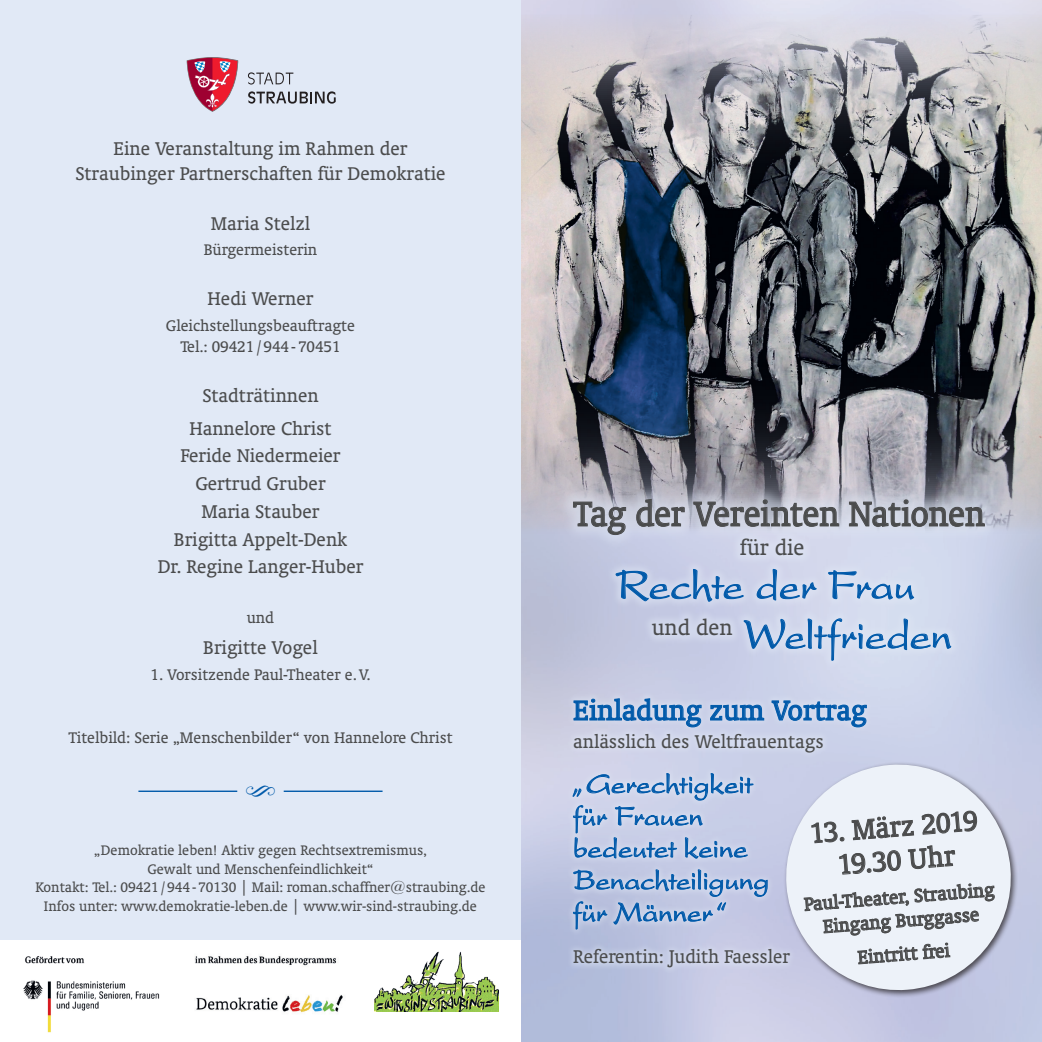
<style>
.page{position:relative;width:1042px;height:1042px;background:#fff}
.page>*{position:absolute;margin:0;border:0;box-sizing:border-box;transform-origin:0 0}
.t1{font:43.75px/49.5px "President";letter-spacing:-.01em;color:#015aaa}
.t2{font:39.38px "Oranda BT";letter-spacing:-.01em;color:#4b4c4d;scale:.96 1}
.t3{font:37.8px "Type Embellishments One Plain";color:#015aaa}
.t4{font:31.5px "Oranda BT";color:#015aaa}
.t5{font:31.5px/33.4px "Oranda BT";color:#4b4c4d;text-align:center;scale:.96 1}
.t6{font:28.88px/32px "President";letter-spacing:-.005em;color:#015aaa}
.t7{font:24.5px "Oranda BT";color:#4b4c4d}
.t8{font:21px/27.8px "Oranda BT";color:#4b4c4d;text-align:center}
.t9{font:17.5px/20.8px "Oranda BT";color:#4b4c4d;text-align:center}
.t10{font:15.75px/18.4px "Oranda BT";color:#4b4c4d;text-align:center}
</style>
<div class="page">
<div style="left:0;top:0;width:521px;height:1042px;background:#e1e9f6"></div>
<div style="left:0;top:940px;width:521px;height:102px;background:#fff"></div>
<img style="left:521px;top:15px;width:521px;height:521px">
<div style="left:565px;top:690px;width:309px;height:285px;background:#e1e9f6;opacity:.5"></div>
<svg style="left:574px;top:698px;width:127px;height:29px;background:#a2b9db"></svg>
<svg style="left:710px;top:705px;width:54px;height:15px"></svg>
<svg style="left:772px;top:700px;width:94px;height:27px;background:#a2bcdd"></svg>
<svg style="left:572px;top:773px;width:182px;height:87px;background:#b0c1e0"></svg>
<svg style="left:573px;top:869px;width:195px;height:60px;background:#a8badc"></svg>
<hr style="left:138px;top:790px;width:99px;height:2px;background:#015aaa">
<hr style="left:284px;top:790px;width:98px;height:2px;background:#015aaa">
<div style="left:783px;top:761px;width:236px;height:237px;background:#231f20;opacity:.75"></div>
<svg style="left:781px;top:760px;width:234px;height:234px;background:#d6dbea"></svg>
<svg style="left:811px;top:811px;width:166px;height:63px;background:#d5d9e0"></svg>
<svg style="left:804px;top:881px;width:190px;height:54px;background:#caced4"></svg>
<svg style="left:857px;top:943px;width:93px;height:21px;background:#bec2c7"></svg>
<div style="left:557px;top:484px;width:442px;height:66px;background:#e1e9f6;opacity:.5"></div>
<svg style="left:573px;top:501px;width:53px;height:34px;background:#b2b6c2"></svg>
<svg style="left:636px;top:499px;width:49px;height:28px"></svg>
<svg style="left:693px;top:499px;width:146px;height:28px;background:#aeb1bc"></svg>
<svg style="left:849px;top:499px;width:136px;height:28px;background:#abb0bb"></svg>
<div style="left:605px;top:559px;width:319px;height:52px;background:#e1e9f6;opacity:.5"></div>
<svg style="left:615px;top:569px;width:129px;height:33px;background:#acc0df"></svg>
<svg style="left:756px;top:569px;width:61px;height:32px;background:#b3c5e2"></svg>
<svg style="left:828px;top:570px;width:86px;height:30px;background:#b7cae5"></svg>
<div style="left:642px;top:609px;width:100px;height:37px;background:#ccd2e9"></div>
<div style="left:734px;top:608px;width:227px;height:63px;background:#d2d8ed"></div>
<svg style="left:743px;top:618px;width:208px;height:43px"></svg>
<svg style="left:248px;top:72px;width:45px;height:13px"></svg>
<svg style="left:248px;top:91px;width:88px;height:13px"></svg>
<svg style="left:187px;top:57px;width:51px;height:55px"></svg>
<div style="left:730px;top:528px;width:84px;height:38px;background:#d7dbee"></div>
<img style="left:23px;top:956px;width:137px;height:77px">
<img style="left:195px;top:956px;width:148px;height:57px">
<img style="left:374px;top:951px;width:125px;height:60px">
<p class="t8" style="left:75px;top:135px;width:372px;line-height:25.2px">Eine Veranstaltung im Rahmen der<br>Straubinger Partnerschaften für Demokratie</p>
<p class="t8" style="left:211px;top:209px;width:101px">Maria Stelzl</p>
<p class="t9" style="left:204px;top:239px;width:115px">Bürgermeisterin</p>
<p class="t8" style="left:208px;top:285px;width:107px">Hedi Werner</p>
<p class="t9" style="left:166px;top:315px;width:191px">Gleichstellungsbeauftragte<br>Tel.: 09421 / 944 - 70451</p>
<p class="t8" style="left:189px;top:379px;width:144px;line-height:32.7px">Stadträtinnen<br>Hannelore Christ</p>
<p class="t8" style="left:158px;top:442px;width:207px">Feride Niedermeier<br>Gertrud Gruber<br>Maria Stauber<br>Brigitta Appelt-Denk<br>Dr. Regine Langer-Huber</p>
<p class="t9" style="left:247px;top:607px;width:29px">und</p>
<p class="t8" style="left:203px;top:633px;width:116px">Brigitte Vogel</p>
<p class="t9" style="left:151px;top:664px;width:221px">1. Vorsitzende Paul-Theater e.V.</p>
<p class="t9" style="left:68px;top:727px;width:386px">Titelbild: Serie „Menschenbilder“ von Hannelore Christ</p>
<h3 class="t3" style="left:244px;top:777px;width:34px">S</h3>
<p class="t10" style="left:35px;top:841px;width:451px">„Demokratie leben! Aktiv gegen Rechtsextremismus,<br>Gewalt und Menschenfeindlichkeit“<br>Kontakt: Tel.: 09421 / 944 - 70130 | Mail: roman.schaffner@straubing.de Infos unter: www.demokratie-leben.de | www.wir-sind-straubing.de</p>
<h2 class="t2" style="left:573px;top:491px;width:430px">Tag der Vereinten Nationen</h2>
<h1 class="t1" style="left:652px;top:561px;width:301px;text-indent:-36px">Rechte der Frau <sup>und</sup> <sup>den</sup> Weltfrieden</h1>
<p class="t7" style="left:740px;top:534px;width:66px">für die</p>
<h3 class="t4" style="left:573px;top:692px;width:295px">Einladung zum Vortrag</h3>
<p class="t8" style="left:573px;top:727px;width:252px">anlässlich des Weltfrauentags</p>
<h3 class="t6" style="left:573px;top:768px;width:198px">„Gerechtigkeit für Frauen bedeutet keine<br>Benachteiligung für Männer“</h3>
<p class="t8" style="left:573px;top:942px;width:218px">Referentin: Judith Faessler</p>
<h3 class="t5" style="left:808px;top:817px;width:177px;rotate:-5deg">13. März 2019<br>19.30 Uhr</h3>
<p class="t8" style="left:803px;top:893px;width:192px;line-height:23.6px;rotate:-5deg">Paul-Theater, Straubing<br>Eingang Burggasse</p>
<p class="t8" style="left:856px;top:943px;width:94px;rotate:-5deg">Eintritt frei</p>
</div>
